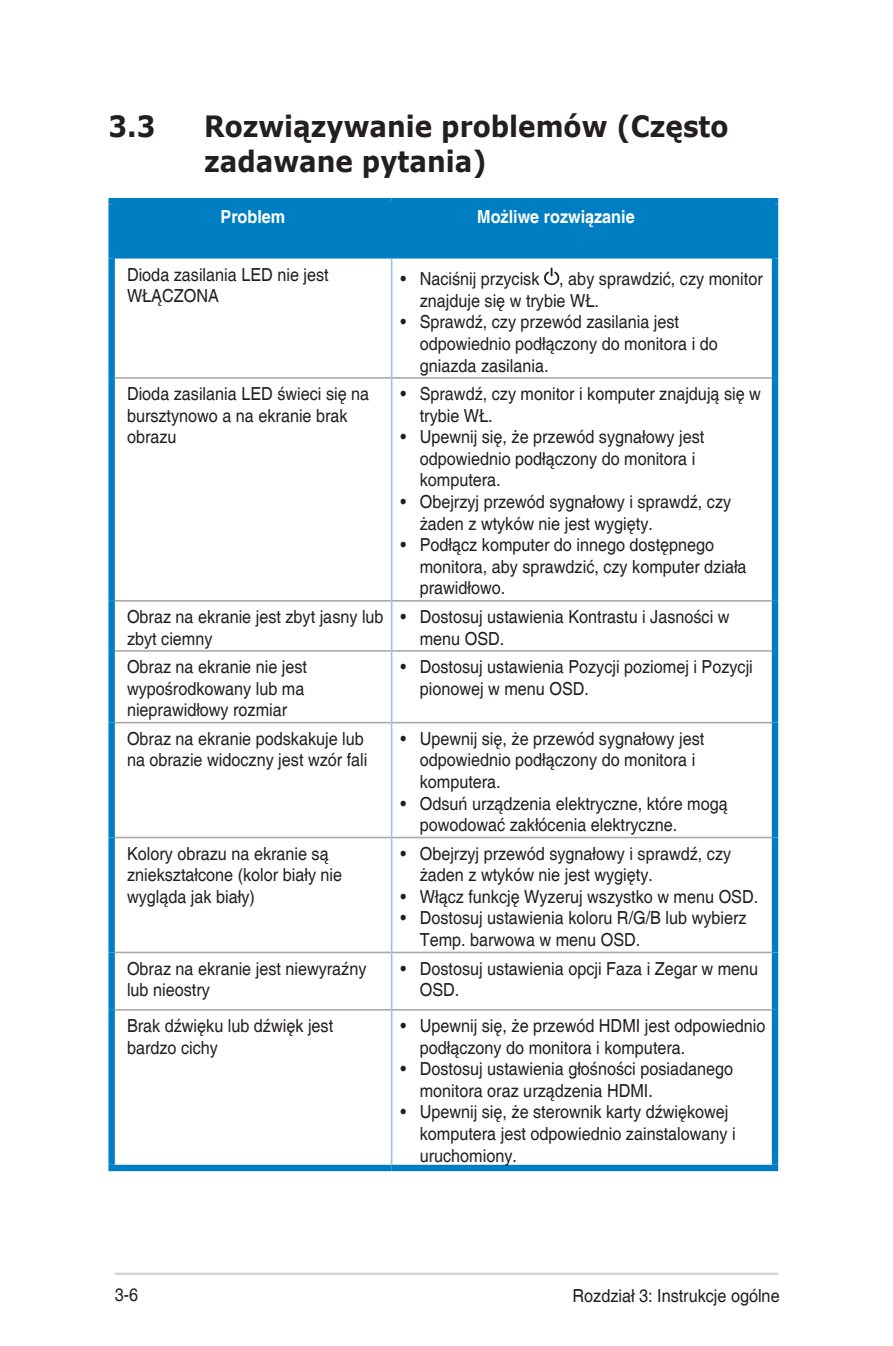
<style>
.page{position:relative;width:893px;height:1346px;background:#fff}
.page>*{position:absolute;margin:0;border:0;box-sizing:border-box;transform-origin:0 0}
.Heading_1{font:700 29.25px/35.1px "Verdana";color:#231f20;scale:.9 1}
.Table_Text_-new{font:18px/21.6px "Helvetica";color:#231f20;scale:.9 1}
.Table_Text_-new-2{font:700 18px "Helvetica";color:#fff;scale:.9 1}
</style>
<div class="page">
<hr style="left:115px;top:1272px;width:663px;height:3px;background:#d1d2d4">
<div style="left:115px;top:204px;width:657px;height:55px;background:#007ec3"></div>
<div style="left:108px;top:204px;width:7px;height:55px;background:#007ec3"></div>
<div style="left:108px;top:198px;width:284px;height:6px;background:#007ec3"></div>
<div style="left:772px;top:204px;width:6px;height:55px;background:#007ec3"></div>
<div style="left:392px;top:198px;width:386px;height:6px;background:#007ec3"></div>
<div style="left:108px;top:259px;width:7px;height:119px;background:#007ec3"></div>
<hr style="left:391px;top:259px;width:1px;height:118px;background:#9fbde2">
<div style="left:772px;top:259px;width:6px;height:119px;background:#007ec3"></div>
<div style="left:108px;top:378px;width:7px;height:223px;background:#007ec3"></div>
<hr style="left:115px;top:377px;width:277px;height:2px;background:#a8a9ad">
<hr style="left:391px;top:379px;width:1px;height:221px;background:#9fbde2">
<div style="left:772px;top:378px;width:6px;height:223px;background:#007ec3"></div>
<hr style="left:392px;top:377px;width:380px;height:2px;background:#a8a9ad">
<div style="left:108px;top:601px;width:7px;height:50px;background:#007ec3"></div>
<hr style="left:115px;top:600px;width:277px;height:2px;background:#a8a9ad">
<hr style="left:391px;top:602px;width:1px;height:48px;background:#9fbde2">
<div style="left:772px;top:601px;width:6px;height:50px;background:#007ec3"></div>
<hr style="left:392px;top:600px;width:380px;height:2px;background:#a8a9ad">
<div style="left:108px;top:651px;width:7px;height:71px;background:#007ec3"></div>
<hr style="left:115px;top:650px;width:277px;height:2px;background:#a8a9ad">
<hr style="left:391px;top:652px;width:1px;height:70px;background:#9fbde2">
<div style="left:772px;top:651px;width:6px;height:71px;background:#007ec3"></div>
<hr style="left:392px;top:650px;width:380px;height:2px;background:#a8a9ad">
<div style="left:108px;top:722px;width:7px;height:115px;background:#007ec3"></div>
<hr style="left:115px;top:722px;width:277px;height:1px;background:#a8a9ad">
<hr style="left:391px;top:723px;width:1px;height:114px;background:#9fbde2">
<div style="left:772px;top:722px;width:6px;height:115px;background:#007ec3"></div>
<hr style="left:392px;top:722px;width:380px;height:1px;background:#a8a9ad">
<div style="left:108px;top:837px;width:7px;height:115px;background:#007ec3"></div>
<hr style="left:115px;top:837px;width:277px;height:1px;background:#a8a9ad">
<hr style="left:391px;top:838px;width:1px;height:113px;background:#9fbde2">
<div style="left:772px;top:837px;width:6px;height:115px;background:#007ec3"></div>
<hr style="left:392px;top:837px;width:380px;height:1px;background:#a8a9ad">
<div style="left:108px;top:952px;width:7px;height:58px;background:#007ec3"></div>
<hr style="left:115px;top:951px;width:277px;height:2px;background:#a8a9ad">
<hr style="left:391px;top:953px;width:1px;height:56px;background:#9fbde2">
<div style="left:772px;top:952px;width:6px;height:58px;background:#007ec3"></div>
<hr style="left:392px;top:951px;width:380px;height:2px;background:#a8a9ad">
<div style="left:108px;top:1010px;width:7px;height:155px;background:#007ec3"></div>
<hr style="left:115px;top:1009px;width:277px;height:1px;background:#a8a9ad">
<div style="left:108px;top:1165px;width:284px;height:6px;background:#007ec3"></div>
<hr style="left:391px;top:1010px;width:1px;height:155px;background:#9fbde2">
<div style="left:772px;top:1010px;width:6px;height:155px;background:#007ec3"></div>
<hr style="left:392px;top:1009px;width:380px;height:1px;background:#a8a9ad">
<div style="left:392px;top:1165px;width:386px;height:6px;background:#007ec3"></div>
<svg style="left:544px;top:268px;width:15px;height:17px"></svg>
<p class="Heading_1" style="left:108px;top:108px;width:54px">3.3</p>
<p class="Heading_1" style="left:204px;top:108px;width:584px">Rozwiązywanie problemów (Często zadawane pytania)</p>
<p class="Table_Text_-new-2" style="left:221px;top:206px;width:74px">Problem</p>
<p class="Table_Text_-new-2" style="left:477px;top:206px;width:177px">Możliwe rozwiązanie</p>
<p class="Table_Text_-new" style="left:127px;top:264px;width:226px">Dioda zasilania LED nie jest<br>WŁĄCZONA</p>
<p class="Table_Text_-new" style="left:420px;top:269px;width:383px;text-indent:-19px">• Naciśnij przycisk , aby sprawdzić, czy monitor znajduje się w trybie WŁ.</p>
<p class="Table_Text_-new" style="left:420px;top:312px;width:333px;text-indent:-19px">• Sprawdź, czy przewód zasilania jest odpowiednio podłączony do monitora i do gniazda zasilania.</p>
<p class="Table_Text_-new" style="left:127px;top:383px;width:271px">Dioda zasilania LED świeci się na bursztynowo a na ekranie brak obrazu</p>
<p class="Table_Text_-new" style="left:420px;top:383px;width:381px;text-indent:-19px">• Sprawdź, czy monitor i komputer znajdują się w trybie WŁ.</p>
<p class="Table_Text_-new" style="left:420px;top:427px;width:318px;text-indent:-19px">• Upewnij się, że przewód sygnałowy jest odpowiednio podłączony do monitora i komputera.</p>
<p class="Table_Text_-new" style="left:420px;top:491px;width:348px;text-indent:-19px">• Obejrzyj przewód sygnałowy i sprawdź, czy żaden z wtyków nie jest wygięty.</p>
<p class="Table_Text_-new" style="left:420px;top:535px;width:365px;text-indent:-19px">• Podłącz komputer do innego dostępnego monitora, aby sprawdzić, czy komputer działa prawidłowo.</p>
<p class="Table_Text_-new" style="left:127px;top:606px;width:287px">Obraz na ekranie jest zbyt jasny lub zbyt ciemny</p>
<p class="Table_Text_-new" style="left:420px;top:606px;width:346px;text-indent:-19px">• Dostosuj ustawienia Kontrastu i Jasności w menu OSD.</p>
<p class="Table_Text_-new" style="left:127px;top:656px;width:202px">Obraz na ekranie nie jest wypośrodkowany lub ma nieprawidłowy rozmiar</p>
<p class="Table_Text_-new" style="left:420px;top:656px;width:372px;text-indent:-19px">• Dostosuj ustawienia Pozycji poziomej i Pozycji pionowej w menu OSD.</p>
<p class="Table_Text_-new" style="left:127px;top:728px;width:269px">Obraz na ekranie podskakuje lub na obrazie widoczny jest wzór fali</p>
<p class="Table_Text_-new" style="left:420px;top:728px;width:318px;text-indent:-19px">• Upewnij się, że przewód sygnałowy jest odpowiednio podłączony do monitora i komputera.</p>
<p class="Table_Text_-new" style="left:420px;top:793px;width:344px;text-indent:-19px">• Odsuń urządzenia elektryczne, które mogą powodować zakłócenia elektryczne.</p>
<p class="Table_Text_-new" style="left:127px;top:843px;width:241px">Kolory obrazu na ekranie są zniekształcone (kolor biały nie wygląda jak biały)</p>
<p class="Table_Text_-new" style="left:420px;top:843px;width:348px;text-indent:-19px">• Obejrzyj przewód sygnałowy i sprawdź, czy żaden z wtyków nie jest wygięty.</p>
<p class="Table_Text_-new" style="left:401px;top:886px;width:399px">• Włącz funkcję Wyzeruj wszystko w menu OSD.</p>
<p class="Table_Text_-new" style="left:420px;top:908px;width:365px;text-indent:-19px">• Dostosuj ustawienia koloru R/G/B lub wybierz<br>Temp. barwowa w menu OSD.</p>
<p class="Table_Text_-new" style="left:127px;top:958px;width:268px">Obraz na ekranie jest niewyraźny lub nieostry</p>
<p class="Table_Text_-new" style="left:420px;top:958px;width:378px;text-indent:-19px">• Dostosuj ustawienia opcji Faza i Zegar w menu<br>OSD.</p>
<p class="Table_Text_-new" style="left:127px;top:1015px;width:231px">Brak dźwięku lub dźwięk jest bardzo cichy</p>
<p class="Table_Text_-new" style="left:420px;top:1015px;width:386px;text-indent:-19px">• Upewnij się, że przewód HDMI jest odpowiednio podłączony do monitora i komputera.</p>
<p class="Table_Text_-new" style="left:420px;top:1058px;width:350px;text-indent:-19px">• Dostosuj ustawienia głośności posiadanego monitora oraz urządzenia HDMI.</p>
<p class="Table_Text_-new" style="left:420px;top:1102px;width:353px;text-indent:-19px">• Upewnij się, że sterownik karty dźwiękowej komputera jest odpowiednio zainstalowany i uruchomiony.</p>
<p class="Table_Text_-new" style="left:115px;top:1284px;width:28px">3-6</p>
<p class="Table_Text_-new" style="left:573px;top:1285px;width:232px">Rozdział 3: Instrukcje ogólne</p>
</div>
